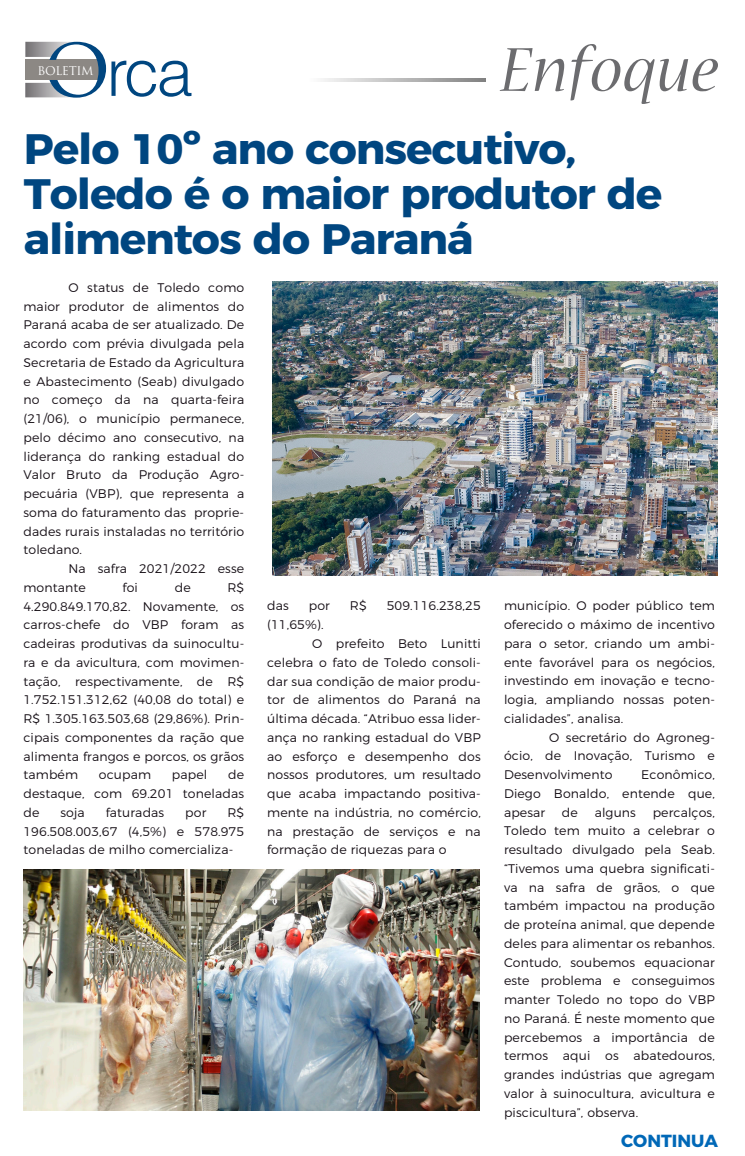
<style>
.page{position:relative;width:745px;height:1156px;background:#fff}
.page>*{position:absolute;margin:0;border:0;box-sizing:border-box;transform-origin:0 0}
.t1{font:italic 70.25px "Nueva Std";letter-spacing:.01em;color:#6c6c6f}
.t2{font:700 42.5px/45px "Montserrat";letter-spacing:-.025em;color:#004680;scale:1.04 1}
.t3{font:700 17.5px "Montserrat";color:#0068b7}
.t4{font:300 12.5px/18.8px "Montserrat";letter-spacing:.01em;color:#150e15;text-align:justify}
.t5{font:11.75px "Trajan Pro";letter-spacing:-.035em;color:#fff}
</style>
<div class="page">
<img style="left:272px;top:282px;width:445px;height:294px">
<svg style="left:323px;top:78px;width:162px;height:4px"></svg>
<svg style="left:25px;top:42px;width:166px;height:56px"></svg>
<img style="left:24px;top:869px;width:455px;height:241px">
<p class="t5" style="left:37px;top:63px;width:57px">BOLETIM</p>
<h1 class="t1" style="left:500px;top:38px;width:220px">Enfoque</h1>
<h2 class="t2" style="left:24px;top:123px;width:615px">Pelo 10º ano consecutivo,<br>Toledo é o maior produtor de alimentos do Paraná</h2>
<p class="t4" style="left:23px;top:277px;width:222px;text-indent:45px">O status de Toledo como maior produtor de alimentos do Paraná acaba de ser atualizado. De acordo com prévia divulgada pela Secretaria de Estado da Agricultura e Abastecimento (Seab) divulgado no começo da na quarta-feira (21/06), o município permanece, pelo décimo ano consecutivo, na liderança do ranking estadual do Valor Bruto da Produção Agro&shy;pecuária (VBP), que representa a soma do faturamento das proprie&shy;dades rurais instaladas no território toledano.</p>
<p class="t4" style="left:23px;top:558px;width:222px;text-indent:45px">Na safra 2021/2022 esse montante</p>
<p class="t4" style="left:23px;top:577px;width:222px;text-indent:204px">R$ 4.290.849.170,82. Novamente, os carros-chefe do VBP foram as cadeiras produtivas da suinocultu&shy;ra e da avicultura, com movimen&shy;tação, respectivamente, de R$ 1.752.151.312,62 (40,08 do total) e R$ 1.305.163.503,68 (29,86%). Prin&shy;cipais componentes da ração que alimenta frangos e porcos, os grãos também</p>
<p class="t4" style="left:122px;top:577px;width:17px">foi</p>
<p class="t4" style="left:175px;top:577px;width:17px">de</p>
<p class="t4" style="left:23px;top:764px;width:222px;text-indent:205px">de destaque, com 69.201 toneladas de</p>
<p class="t4" style="left:99px;top:764px;width:54px">ocupam</p>
<p class="t4" style="left:172px;top:764px;width:37px">papel</p>
<p class="t4" style="left:23px;top:802px;width:222px;text-indent:204px">R$ 196.508.003,67 (4,5%) e 578.975 toneladas de milho comercializa-</p>
<p class="t4" style="left:60px;top:802px;width:26px">soja</p>
<p class="t4" style="left:106px;top:802px;width:60px">faturadas</p>
<p class="t4" style="left:185px;top:802px;width:23px">por</p>
<p class="t4" style="left:267px;top:595px;width:23px">das</p>
<p class="t4" style="left:308px;top:595px;width:23px">por</p>
<p class="t4" style="left:350px;top:595px;width:18px">R$</p>
<p class="t4" style="left:386px;top:595px;width:95px">509.116.238,25</p>
<p class="t4" style="left:267px;top:614px;width:58px">(11,65%).</p>
<p class="t4" style="left:312px;top:633px;width:170px">O prefeito Beto Lunitti</p>
<p class="t4" style="left:267px;top:652px;width:215px">celebra o fato de Toledo consoli-</p>
<p class="t4" style="left:267px;top:670px;width:215px">dar sua condição de maior produ-</p>
<p class="t4" style="left:267px;top:689px;width:215px">tor de alimentos do Paraná na</p>
<p class="t4" style="left:267px;top:708px;width:215px">última década. “Atribuo essa lider-</p>
<p class="t4" style="left:267px;top:727px;width:215px">ança no ranking estadual do VBP</p>
<p class="t4" style="left:267px;top:745px;width:215px">ao esforço e desempenho dos</p>
<p class="t4" style="left:267px;top:764px;width:215px">nossos produtores, um resultado</p>
<p class="t4" style="left:267px;top:783px;width:215px">que acaba impactando positiva-</p>
<p class="t4" style="left:267px;top:802px;width:215px">mente na indústria, no comércio,</p>
<p class="t4" style="left:267px;top:820px;width:215px">na prestação de serviços e na</p>
<p class="t4" style="left:267px;top:839px;width:181px">formação de riquezas para o</p>
<p class="t4" style="left:503px;top:595px;width:212px">município. O poder público tem oferecido o máximo de incentivo para o setor, criando um ambi&shy;ente favorável para os negócios, investindo em inovação e tecno&shy;logia, ampliando nossas poten&shy;cialidades”, analisa.</p>
<p class="t4" style="left:503px;top:727px;width:212px;text-indent:45px">O secretário do Agroneg&shy;ócio, de Inovação, Turismo e Desenvolvimento</p>
<p class="t4" style="left:503px;top:764px;width:212px;text-indent:137px">Econômico, Diego Bonaldo, entende que, apesar</p>
<p class="t4" style="left:503px;top:802px;width:212px;text-indent:148px">percalços, Toledo tem muito a celebrar o resultado divulgado pela Seab. “Tivemos uma quebra significati&shy;va na safra de grãos, o que também impactou na produção de proteína animal, que depende deles para alimentar os rebanhos.<br>Contudo, soubemos equacionar este problema e conseguimos manter Toledo no topo do VBP no Paraná. É neste momento que percebemos a importância de termos aqui os abatedouros, grandes indústrias que agregam valor à suinocultura, avicultura e piscicultura”, observa.</p>
<p class="t4" style="left:561px;top:802px;width:17px">de</p>
<p class="t4" style="left:594px;top:802px;width:43px">alguns</p>
<h3 class="t3" style="left:620px;top:1126px;width:98px">CONTINUA</h3>
</div>
